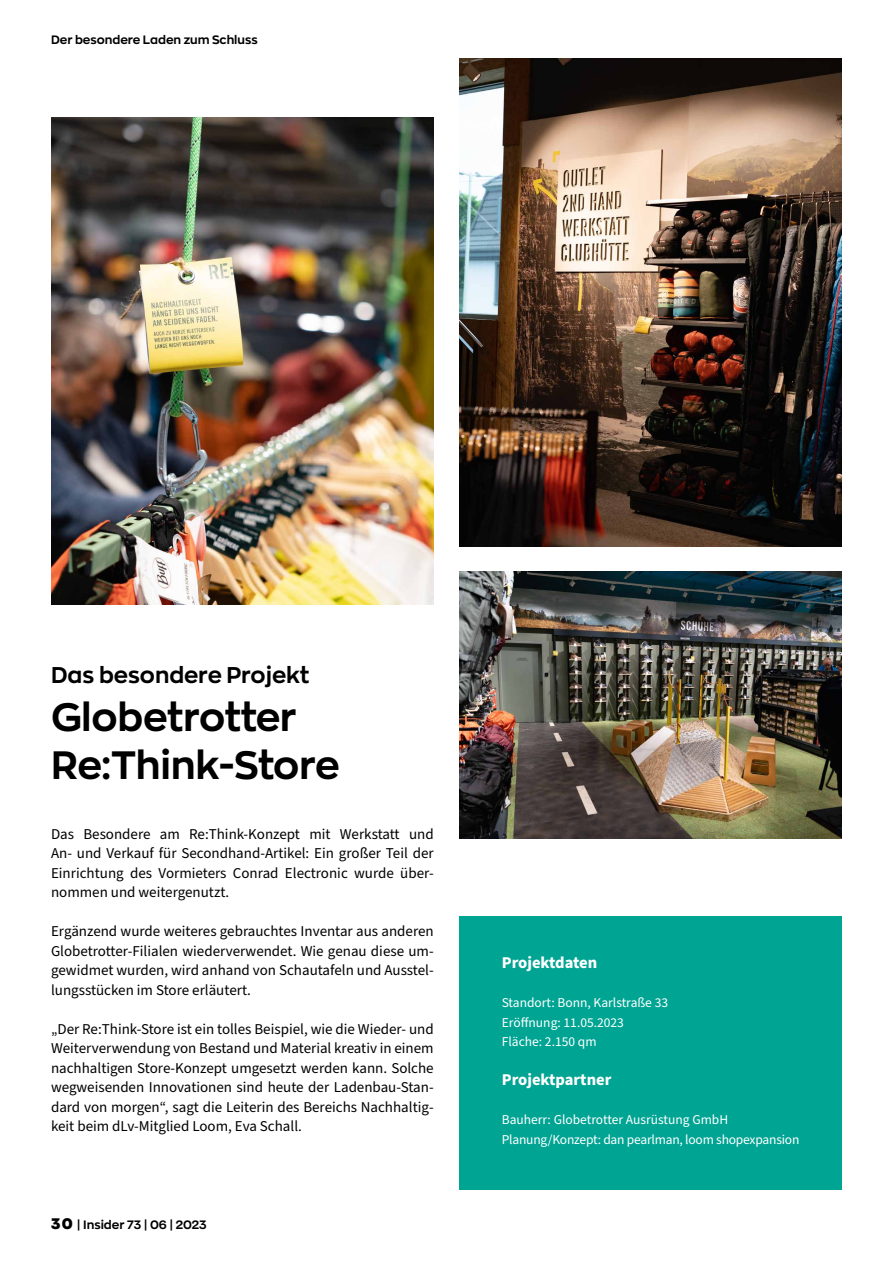
<style>
.page{position:relative;width:893px;height:1263px;background:#fff}
.page>*{position:absolute;margin:0;border:0;box-sizing:border-box;transform-origin:0 0}
.Headline_H1_Beitrag{font:700 39px/48px "Zona Pro";letter-spacing:-.005em;color:#000}
.Overheadline_Beitrag{font:700 22.5px "Zona Pro";color:#000}
.Infobox_-_Headline{font:700 16.5px "Source Sans Pro";color:#fff}
.Copy_Fliesstext_bloc{font:15px/19.5px "Source Sans Pro";color:#000;text-align:justify}
.Infobox_-_Copy_Fllie{font:13.5px "Source Sans Pro";color:#fff}
._2023_oben_Kategorie{font:700 12px "Zona Pro";color:#000}
.s1{font-weight:900;font-size:15px}
</style>
<div class="page">
<img style="left:51px;top:117px;width:383px;height:488px">
<img style="left:459px;top:58px;width:383px;height:488px">
<img style="left:459px;top:572px;width:383px;height:266px">
<div style="left:459px;top:916px;width:383px;height:273px;background:#00a493"></div>
<p class="_2023_oben_Kategorie" style="left:51px;top:32px;width:208px">Der besondere Laden zum Schluss</p>
<p class="Overheadline_Beitrag" style="left:51px;top:659px;width:260px">Das besondere Projekt</p>
<p class="Headline_H1_Beitrag" style="left:51px;top:691px;width:290px">Globetrotter<br>Re:Think-Store</p>
<p class="Copy_Fliesstext_bloc" style="left:51px;top:824px;width:384px">Das Besondere am Re:Think-Konzept mit Werkstatt und An- und Verkauf für Secondhand-Artikel: Ein großer Teil der Einrichtung des Vormieters Conrad Electronic wurde über&shy;nommen und weitergenutzt.</p>
<p class="Copy_Fliesstext_bloc" style="left:51px;top:922px;width:384px">Ergänzend wurde weiteres gebrauchtes Inventar aus anderen Globetrotter-Filialen wiederverwendet. Wie genau diese um&shy;gewidmet wurden, wird anhand von Schautafeln und Ausstel&shy;lungsstücken im Store erläutert.</p>
<p class="Copy_Fliesstext_bloc" style="left:51px;top:1019px;width:384px">„Der Re:Think-Store ist ein tolles Beispiel, wie die Wieder- und Weiterverwendung von Bestand und Material kreativ in einem nachhaltigen Store-Konzept umgesetzt werden kann. Solche wegweisenden Innovationen sind heute der Ladenbau-Stan&shy;dard von morgen“, sagt die Leiterin des Bereichs Nachhaltig&shy;keit beim dLv-Mitglied Loom, Eva Schall.</p>
<p class="_2023_oben_Kategorie" style="left:51px;top:1216px;width:157px"><span class="s1">30</span> | Insider 73 | 06 | 2023</p>
<p class="Infobox_-_Headline" style="left:502px;top:951px;width:97px">Projektdaten</p>
<p class="Infobox_-_Copy_Fllie" style="left:502px;top:993px;width:168px">Standort: Bonn, Karlstraße 33</p>
<p class="Infobox_-_Copy_Fllie" style="left:502px;top:1013px;width:124px">Eröffnung: 11.05.2023</p>
<p class="Infobox_-_Copy_Fllie" style="left:502px;top:1032px;width:96px">Fläche: 2.150 qm</p>
<p class="Infobox_-_Headline" style="left:502px;top:1068px;width:111px">Projektpartner</p>
<p class="Infobox_-_Copy_Fllie" style="left:502px;top:1110px;width:228px">Bauherr: Globetrotter Ausrüstung GmbH</p>
<p class="Infobox_-_Copy_Fllie" style="left:502px;top:1130px;width:299px">Planung/Konzept: dan pearlman, loom shopexpansion</p>
</div>
